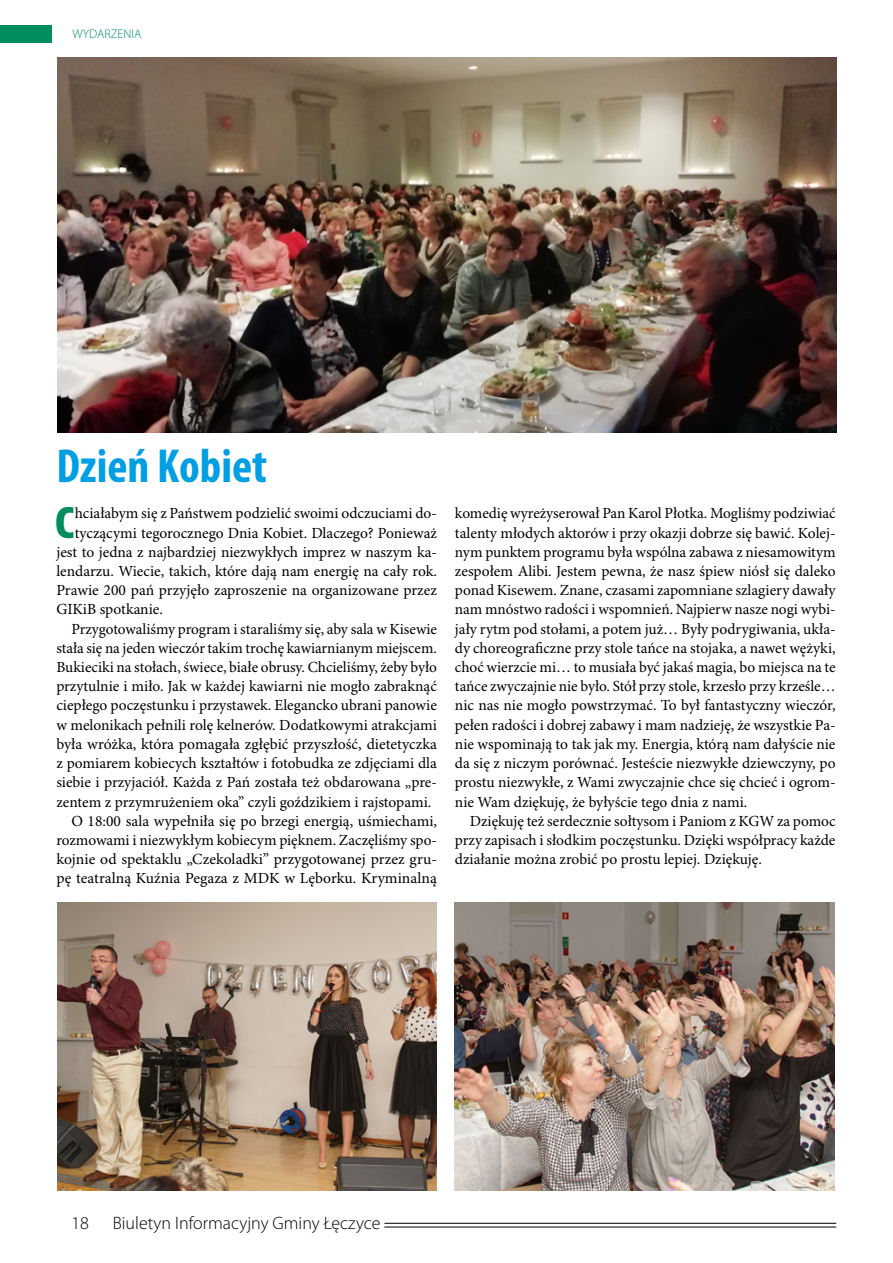
<style>
.page{position:relative;width:893px;height:1263px;background:#fff}
.page>*{position:absolute;margin:0;border:0;box-sizing:border-box;transform-origin:0 0}
.t1{font:700 condensed 48px "Myriad Pro";color:#009fe3}
.t2{font:700 condensed 40.95px "Bernino Sans";color:#018d5f}
.t3{font:300 18px "Myriad Pro";color:#000}
.t4{font:15.45px/19.2px "Minion Pro";color:#000;text-align:justify}
.t5{font:300 12.6px "Myriad Pro";color:#018d5f}
</style>
<div class="page">
<hr style="left:384px;top:1223px;width:452px;height:1px;background:#000">
<hr style="left:384px;top:1227px;width:452px;height:1px;background:#000">
<img style="left:57px;top:58px;width:779px;height:375px">
<img style="left:57px;top:902px;width:380px;height:289px">
<img style="left:455px;top:902px;width:379px;height:289px">
<div style="left:0;top:26px;width:51px;height:17px;background:#018d5f"></div>
<p class="t5" style="left:72px;top:27px;width:71px">WYDARZENIA</p>
<h1 class="t1" style="left:56px;top:440px;width:212px">Dzień Kobiet</h1>
<h2 class="t2" style="left:55px;top:498px;width:22px">C</h2>
<p class="t4" style="left:75px;top:504px;width:364px">hciałabym się z Państwem podzielić swoimi odczuciami do-</p>
<p class="t4" style="left:75px;top:524px;width:364px">tyczącymi tegorocznego Dnia Kobiet. Dlaczego? Ponieważ</p>
<p class="t4" style="left:56px;top:543px;width:382px">jest to jedna z najbardziej niezwykłych imprez w naszym ka-</p>
<p class="t4" style="left:56px;top:562px;width:382px">lendarzu. Wiecie, takich, które dają nam energię na cały rok.</p>
<p class="t4" style="left:56px;top:581px;width:382px">Prawie 200 pań przyjęło zaproszenie na organizowane przez</p>
<p class="t4" style="left:56px;top:600px;width:108px">GIKiB spotkanie.</p>
<p class="t4" style="left:71px;top:620px;width:367px">Przygotowaliśmy program i staraliśmy się, aby sala w Kisewie</p>
<p class="t4" style="left:56px;top:639px;width:382px">stała się na jeden wieczór takim trochę kawiarnianym miejscem.</p>
<p class="t4" style="left:56px;top:658px;width:382px">Bukieciki na stołach, świece, białe obrusy. Chcieliśmy, żeby było</p>
<p class="t4" style="left:56px;top:677px;width:382px">przytulnie i miło. Jak w każdej kawiarni nie mogło zabraknąć</p>
<p class="t4" style="left:56px;top:697px;width:382px">ciepłego poczęstunku i przystawek. Elegancko ubrani panowie</p>
<p class="t4" style="left:56px;top:716px;width:382px">w melonikach pełnili rolę kelnerów. Dodatkowymi atrakcjami</p>
<p class="t4" style="left:56px;top:735px;width:382px">była wróżka, która pomagała zgłębić przyszłość, dietetyczka</p>
<p class="t4" style="left:56px;top:754px;width:382px">z pomiarem kobiecych kształtów i fotobudka ze zdjęciami dla</p>
<p class="t4" style="left:56px;top:773px;width:382px">siebie i przyjaciół. Każda z Pań została też obdarowana „pre-</p>
<p class="t4" style="left:56px;top:792px;width:376px">zentem z przymrużeniem oka” czyli goździkiem i rajstopami.</p>
<p class="t4" style="left:71px;top:812px;width:367px">O 18:00 sala wypełniła się po brzegi energią, uśmiechami,</p>
<p class="t4" style="left:56px;top:831px;width:382px">rozmowami i niezwykłym kobiecym pięknem. Zaczęliśmy spo-</p>
<p class="t4" style="left:56px;top:850px;width:382px">kojnie od spektaklu „Czekoladki” przygotowanej przez gru-</p>
<p class="t4" style="left:56px;top:869px;width:382px">pę teatralną Kuźnia Pegaza z MDK w Lęborku. Kryminalną</p>
<p class="t4" style="left:455px;top:504px;width:382px">komedię wyreżyserował Pan Karol Płotka. Mogliśmy podziwiać talenty młodych aktorów i przy okazji dobrze się bawić. Kolej&shy;nym punktem programu była wspólna zabawa z niesamowitym zespołem Alibi. Jestem pewna, że nasz śpiew niósł się daleko ponad Kisewem. Znane, czasami zapomniane szlagiery dawały nam mnóstwo radości i wspomnień. Najpierw nasze nogi wybi&shy;jały rytm pod stołami, a potem już… Były podrygiwania, ukła&shy;dy choreograficzne przy stole tańce na stojaka, a nawet wężyki, choć wierzcie mi… to musiała być jakaś magia, bo miejsca na te tańce zwyczajnie nie było. Stół przy stole, krzesło przy krześle… nic nas nie mogło powstrzymać. To był fantastyczny wieczór, pełen radości i dobrej zabawy i mam nadzieję, że wszystkie Pa&shy;nie wspominają to tak jak my. Energia, którą nam dałyście nie da się z niczym porównać. Jesteście niezwykłe dziewczyny, po prostu niezwykłe, z Wami zwyczajnie chce się chcieć i ogrom&shy;nie Wam dziękuję, że byłyście tego dnia z nami.</p>
<p class="t4" style="left:455px;top:812px;width:382px;text-indent:15px">Dziękuję też serdecznie sołtysom i Paniom z KGW za pomoc przy zapisach i słodkim poczęstunku. Dzięki współpracy każde działanie można zrobić po prostu lepiej. Dziękuję.</p>
<p class="t3" style="left:71px;top:1213px;width:19px">18</p>
<p class="t3" style="left:113px;top:1213px;width:269px">Biuletyn Informacyjny Gminy Łęczyce</p>
</div>
